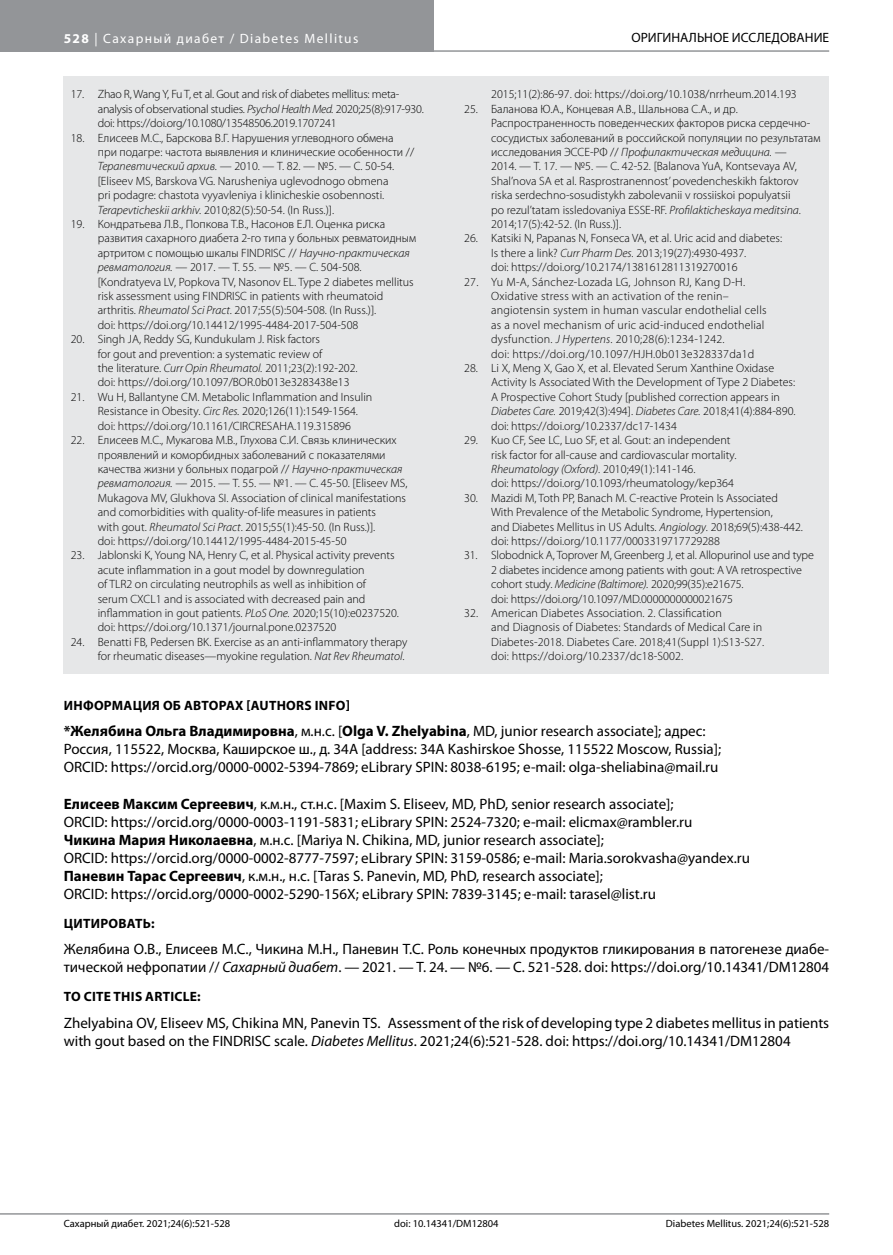
<style>
.page{position:relative;width:893px;height:1255px;background:#fff}
.page>*{position:absolute;margin:0;border:0;box-sizing:border-box;transform-origin:0 0}
.t1{font:15px/18px "Myriad Pro";color:#000}
.t2{font:700 13.5px "Myriad Pro";letter-spacing:.02em;color:#000}
.t3{font:13.5px "Myriad Pro";letter-spacing:.1em;color:#fff}
.t4{font:13.5px "Myriad Pro";color:#000}
.t5{font:300 12px/14.4px "Myriad Pro";color:#000}
.t6{font:300 12px/14.4px "Myriad Pro";letter-spacing:.02em;color:#000}
.t7{font:300 12px/14.4px "Myriad Pro";letter-spacing:-.02em;color:#000}
.t8{font:10.5px "Myriad Pro";color:#000}
.s1{font-weight:700}
.s2{font-style:italic}
</style>
<div class="page">
<div style="left:0;top:0;width:434px;height:51px;background:#939598"></div>
<hr style="left:0;top:50px;width:829px;height:2px;background:#939598">
<hr style="left:0;top:1213px;width:829px;height:1px;background:#939598">
<div style="left:64px;top:77px;width:765px;height:597px;background:#e6e7e8"></div>
<p class="t3" style="left:64px;top:30px;width:296px"><span class="s1">528</span> | Сахарный диабет / Diabetes Mellitus</p>
<p class="t4" style="left:631px;top:29px;width:199px">ОРИГИНАЛЬНОЕ ИССЛЕДОВАНИЕ</p>
<p class="t7" style="left:98px;top:87px;width:328px;text-indent:-27px">17. Zhao R, Wang Y, Fu T, et al. Gout and risk of diabetes mellitus: meta&shy;analysis of observational studies. <span class="s2">Psychol Health Med.</span> 2020;25(8):917-930. doi: https://doi.org/10.1080/13548506.2019.1707241</p>
<p class="t5" style="left:98px;top:130px;width:318px;text-indent:-27px">18. Елисеев М.С., Барскова В.Г. Нарушения углеводного обмена при подагре: частота выявления и клинические особенности // <span class="s2">Терапевтический архив.</span> — 2010. — Т. 82. — №5. — С. 50-54. [Eliseev MS, Barskova VG. Narusheniya uglevodnogo obmena<br>pri podagre: chastota vyyavleniya i klinicheskie osobennosti.<br><span class="s2">Terapevticheskii arkhiv.</span> 2010;82(5):50-54. (In Russ.)].</p>
<p class="t5" style="left:98px;top:217px;width:320px;text-indent:-27px">19. Кондратьева Л.В., Попкова Т.В., Насонов Е.Л. Оценка риска развития сахарного диабета 2-го типа у больных ревматоидным артритом c помощью шкалы FINDRISС // <span class="s2">Научно-практическая ревматология.</span> — 2017. — Т. 55. — №5. — С. 504-508. [Kondratyeva LV, Popkova TV, Nasonov EL. Type 2 diabetes mellitus risk assessment using FINDRISC in patients with rheumatoid arthritis. <span class="s2">Rheumatol Sci Pract</span>. 2017;55(5):504-508. (In Russ.)].<br>doi: https://doi.org/10.14412/1995-4484-2017-504-508</p>
<p class="t5" style="left:98px;top:332px;width:261px;text-indent:-27px">20. Singh JA, Reddy SG, Kundukulam J. Risk factors<br>for gout and prevention: a systematic review of<br>the literature. <span class="s2">Curr Opin Rheumatol.</span> 2011;23(2):192-202. doi: https://doi.org/10.1097/BOR.0b013e3283438e13</p>
<p class="t5" style="left:98px;top:389px;width:276px;text-indent:-27px">21. Wu H, Ballantyne CM. Metabolic Inflammation and Insulin<br>Resistance in Obesity. <span class="s2">Circ Res.</span> 2020;126(11):1549-1564. doi: https://doi.org/10.1161/CIRCRESAHA.119.315896</p>
<p class="t5" style="left:98px;top:433px;width:311px;text-indent:-27px">22. Елисеев М.С., Мукагова М.В., Глухова С.И. Связь клинических проявлений и коморбидных заболеваний с показателями качества жизни у больных подагрой // <span class="s2">Научно-практическая ревматология.</span> — 2015. — Т. 55. — №1. — С. 45-50. [Eliseev MS, Mukagova MV, Glukhova SI. Association of clinical manifestations and comorbidities with quality-of-life measures in patients<br>with gout. <span class="s2">Rheumatol Sci Pract</span>. 2015;55(1):45-50. (In Russ.)].<br>doi: https://doi.org/10.14412/1995-4484-2015-45-50</p>
<p class="t5" style="left:98px;top:548px;width:303px;text-indent:-27px">23. Jablonski K, Young NA, Henry C, et al. Physical activity prevents acute inflammation in a gout model by downregulation<br>of TLR2 on circulating neutrophils as well as inhibition of<br>serum CXCL1 and is associated with decreased pain and inflammation in gout patients. <span class="s2">PLoS One.</span> 2020;15(10):e0237520. doi: https://doi.org/10.1371/journal.pone.0237520</p>
<p class="t5" style="left:71px;top:634px;width:338px;text-align:right">24. Benatti FB, Pedersen BK. Exercise as an anti-inflammatory therapy for rheumatic diseases—myokine regulation. <span class="s2">Nat Rev Rheumatol</span>.</p>
<p class="t5" style="left:491px;top:87px;width:307px">2015;11(2):86-97. doi: https://doi.org/10.1038/nrrheum.2014.193</p>
<p class="t5" style="left:491px;top:101px;width:331px;text-indent:-27px">25. Баланова Ю.А., Концевая А.В., Шальнова С.А., и др.<br>Распространенность поведенческих факторов риска сердечно&shy;сосудистых заболеваний в российской популяции по результатам исследования ЭССЕ-РФ // <span class="s2">Профилактическая медицина.</span> —<br>2014. — Т. 17. — №5. — С. 42-52. [Balanova YuA, Kontsevaya AV, Shal’nova SA et al. Rasprostranennost’ povedencheskikh faktorov riska serdechno-sosudistykh zabolevanii v rossiiskoi populyatsii<br>po rezul’tatam issledovaniya ESSE-RF. <span class="s2">Profilakticheskaya meditsina.<br></span>2014;17(5):42-52. (In Russ.)].</p>
<p class="t5" style="left:491px;top:231px;width:292px;text-indent:-27px">26. Katsiki N, Papanas N, Fonseca VA, et al. Uric acid and diabetes:<br>Is there a link? <span class="s2">Curr Pharm Des.</span> 2013;19(27):4930-4937.<br>doi: https://doi.org/10.2174/1381612811319270016</p>
<p class="t6" style="left:491px;top:274px;width:277px;text-indent:-27px">27. Yu M-A, Sánchez-Lozada LG, Johnson RJ, Kang D-H.<br>Oxidative stress with an activation of the renin– angiotensin system in human vascular endothelial cells as a novel mechanism of uric acid-induced endothelial dysfunction. <span class="s2">J Hypertens</span>. 2010;28(6):1234-1242.<br>doi: https://doi.org/10.1097/HJH.0b013e328337da1d</p>
<p class="t5" style="left:491px;top:361px;width:306px;text-indent:-27px">28. Li X, Meng X, Gao X, et al. Elevated Serum Xanthine Oxidase Activity Is Associated With the Development of Type 2 Diabetes:<br>A Prospective Cohort Study [published correction appears in <span class="s2">Diabetes Care.</span> 2019;42(3):494]. <span class="s2">Diabetes Care.</span> 2018;41(4):884-890. doi: https://doi.org/10.2337/dc17-1434</p>
<p class="t5" style="left:491px;top:433px;width:247px;text-indent:-27px">29. Kuo CF, See LC, Luo SF, et al. Gout: an independent risk factor for all-cause and cardiovascular mortality.<br><span class="s2">Rheumatology (Oxford).</span> 2010;49(1):141-146.<br>doi: https://doi.org/10.1093/rheumatology/kep364</p>
<p class="t5" style="left:491px;top:490px;width:313px;text-indent:-27px">30. Mazidi M, Toth PP, Banach M. C-reactive Protein Is Associated With Prevalence of the Metabolic Syndrome, Hypertension,<br>and Diabetes Mellitus in US Adults. <span class="s2">Angiology</span>. 2018;69(5):438-442. doi: https://doi.org/10.1177/0003319717729288</p>
<p class="t5" style="left:491px;top:548px;width:324px;text-indent:-27px">31. Slobodnick A, Toprover M, Greenberg J, et al. Allopurinol use and type 2 diabetes incidence among patients with gout: A VA retrospective cohort study. <span class="s2">Medicine (Baltimore).</span> 2020;99(35):e21675.<br>doi: https://doi.org/10.1097/MD.0000000000021675</p>
<p class="t5" style="left:491px;top:605px;width:275px;text-indent:-27px">32. American Diabetes Association. 2. Classification<br>and Diagnosis of Diabetes: Standards of Medical Care in Diabetes-2018. Diabetes Care. 2018;41(Suppl 1):S13-S27. doi: https://doi.org/10.2337/dc18-S002.</p>
<p class="t2" style="left:64px;top:696px;width:288px">ИНФОРМАЦИЯ ОБ АВТОРАХ [AUTHORS INFO]</p>
<p class="t1" style="left:64px;top:722px;width:659px"><span class="s1">*Желябина Ольга Владимировна</span>, м.н.с. [<span class="s1">Olga V. Zhelyabina</span>, MD, junior research associate]; адрес:<br>Россия, 115522, Москва, Каширское ш., д. 34А [address: 34A Kashirskoe Shosse, 115522 Moscow, Russia];<br>ORCID: https://orcid.org/0000-0002-5394-7869; eLibrary SPIN: 8038-6195; e-mail: olga-sheliabina@mail.ru</p>
<p class="t1" style="left:64px;top:794px;width:688px"><span class="s1">Елисеев Максим Сергеевич</span>, к.м.н., ст.н.с. [Maxim S. Eliseev, MD, PhD, senior research associate];<br>ORCID: https://orcid.org/0000-0003-1191-5831; eLibrary SPIN: 2524-7320; e-mail: elicmax@rambler.ru<br><span class="s1">Чикина Мария Николаевна</span>, м.н.с. [Mariya N. Chikina, MD, junior research associate];<br>ORCID: https://orcid.org/0000-0002-8777-7597; eLibrary SPIN: 3159-0586; e-mail: Maria.sorokvasha@yandex.ru <span class="s1">Паневин Тарас Сергеевич</span>, к.м.н., н.с. [Taras S. Panevin, MD, PhD, research associate];<br>ORCID: https://orcid.org/0000-0002-5290-156X; eLibrary SPIN: 7839-3145; e-mail: tarasel@list.ru</p>
<p class="t2" style="left:64px;top:914px;width:92px">ЦИТИРОВАТЬ:</p>
<p class="t1" style="left:64px;top:939px;width:767px">Желябина О.В., Елисеев М.С., Чикина М.Н., Паневин Т.С. Роль конечных продуктов гликирования в патогенезе диабе&shy;тической нефропатии // <span class="s2">Сахарный диабет</span>. — 2021. — Т. 24. — №6. — С. 521-528. doi: https://doi.org/10.14341/DM12804</p>
<p class="t2" style="left:64px;top:987px;width:138px">TO CITE THIS ARTICLE:</p>
<p class="t1" style="left:64px;top:1013px;width:767px">Zhelyabina OV, Eliseev MS, Chikina MN, Panevin TS. Assessment of the risk of developing type 2 diabetes mellitus in patients with gout based on the FINDRISС scale. <span class="s2">Diabetes Mellitus</span>. 2021;24(6):521-528. doi: https://doi.org/10.14341/DM12804</p>
<p class="t8" style="left:64px;top:1216px;width:168px">Сахарный диабет. 2021;24(6):521-528</p>
<p class="t8" style="left:394px;top:1216px;width:106px">doi: 10.14341/DM12804</p>
<p class="t8" style="left:666px;top:1216px;width:165px">Diabetes Mellitus. 2021;24(6):521-528</p>
</div>
